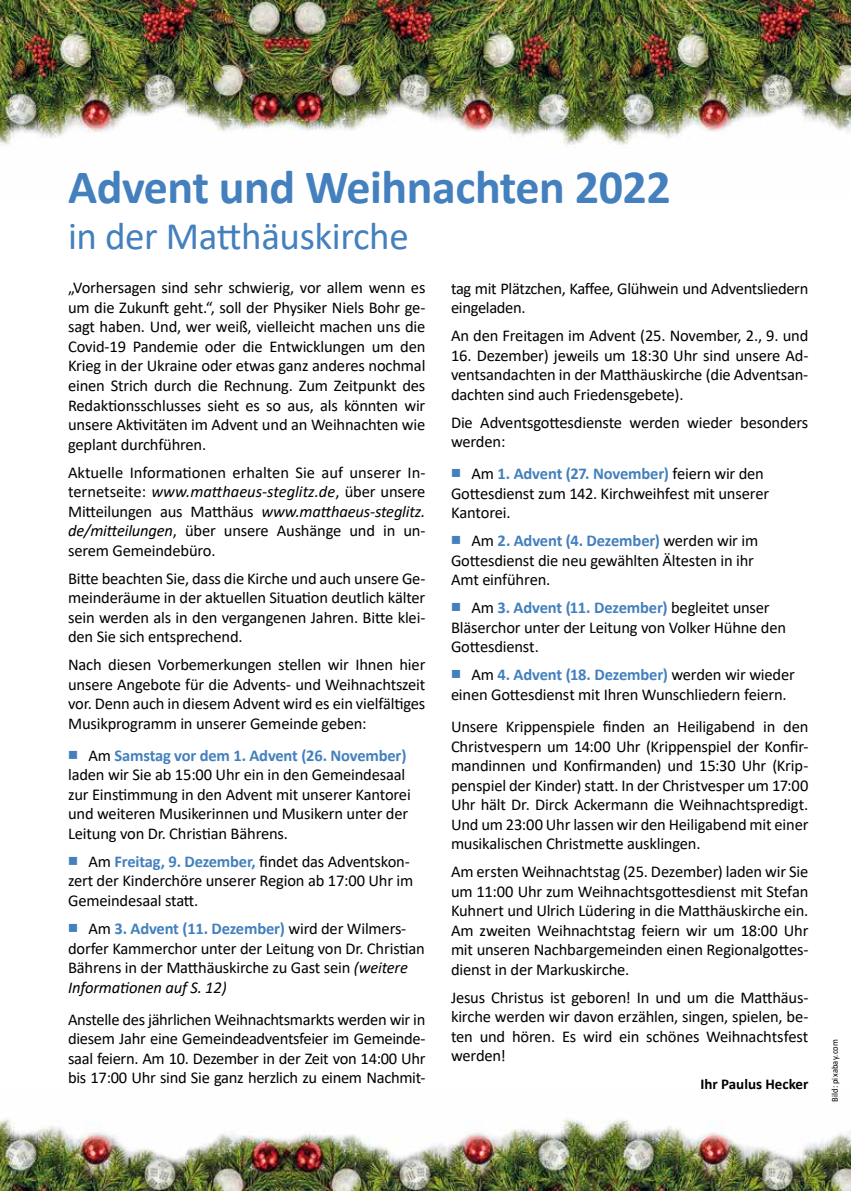
<style>
.page{position:relative;width:851px;height:1191px;background:#fff}
.page>*{position:absolute;margin:0;border:0;box-sizing:border-box;transform-origin:0 0}
.t1{font:700 48px "Calibri";letter-spacing:-.01em;color:#4380bd}
.t2{font:39px "Calibri";letter-spacing:-.01em;color:#4380bd}
.t3{font:16.5px/19.5px "Calibri";letter-spacing:-.01em;color:#000;text-align:justify}
.t4{font:700 15px "Calibri";color:#000}
.t5{font:9px "Calibri";letter-spacing:.02em;color:#000;scale:.95 1}
.s1{font-style:italic}
.s2{font-family:"Noto Sans";color:#4380bd}
.s3{font-weight:700;color:#4380bd}
</style>
<div class="page">
<img style="left:0;top:1119px;width:850px;height:72px">
<img style="left:0;top:0;width:850px;height:148px">
<h1 class="t1" style="left:68px;top:153px;width:604px">Advent und Weihnachten 2022</h1>
<h2 class="t2" style="left:68px;top:209px;width:342px">in der Matthäuskirche</h2>
<p class="t3" style="left:68px;top:278px;width:359px">„Vorhersagen sind sehr schwierig, vor allem wenn es um die Zukunft geht.“, soll der Physiker Niels Bohr ge&shy;sagt haben. Und, wer weiß, vielleicht machen uns die Covid-19 Pandemie oder die Entwicklungen um den Krieg in der Ukraine oder etwas ganz anderes nochmal einen Strich durch die Rechnung. Zum Zeitpunkt des Redaktionsschlusses sieht es so aus, als könnten wir unsere Aktivitäten im Advent und an Weihnachten wie geplant durchführen.</p>
<p class="t3" style="left:68px;top:462px;width:359px">Aktuelle Informationen erhalten Sie auf unserer In&shy;ternetseite: <span class="s1">www.matthaeus-steglitz.de</span>, über unsere Mitteilungen aus Matthäus <span class="s1">www.matthaeus-steglitz. de/mitteilungen</span>, über unsere Aushänge und in un&shy;serem Gemeindebüro.</p>
<p class="t3" style="left:68px;top:568px;width:359px">Bitte beachten Sie, dass die Kirche und auch unsere Ge&shy;meinderäume in der aktuellen Situation deutlich kälter sein werden als in den vergangenen Jahren. Bitte klei&shy;den Sie sich entsprechend.</p>
<p class="t3" style="left:68px;top:654px;width:359px">Nach diesen Vorbemerkungen stellen wir Ihnen hier unsere Angebote für die Advents- und Weihnachtszeit vor. Denn auch in diesem Advent wird es ein vielfältiges Musikprogramm in unserer Gemeinde geben:</p>
<p class="t3" style="left:68px;top:745px;width:344px;text-align:left"><span class="s2">■</span> Am <span class="s3">Samstag vor dem 1. Advent (26. November) </span>laden wir Sie ab 15:00 Uhr ein in den Gemeindesaal zur Einstimmung in den Advent mit unserer Kantorei und weiteren Musikerinnen und Musikern unter der Leitung von Dr. Christian Bährens.</p>
<p class="t3" style="left:68px;top:851px;width:347px;text-align:left"><span class="s2">■</span> Am <span class="s3">Freitag, 9. Dezember,</span> findet das Adventskon&shy;zert der Kinderchöre unserer Region ab 17:00 Uhr im<br>Gemeindesaal statt.</p>
<p class="t3" style="left:68px;top:918px;width:358px;text-align:left"><span class="s2">■</span> Am <span class="s3">3. Advent (11. Dezember)</span> wird der Wilmers&shy;dorfer Kammerchor unter der Leitung von Dr. Christian Bährens in der Matthäuskirche zu Gast sein <span class="s1">(weitere Informationen auf S. 12)</span></p>
<p class="t3" style="left:68px;top:1009px;width:359px">Anstelle des jährlichen Weihnachtsmarkts werden wir in diesem Jahr eine Gemeindeadventsfeier im Gemeinde&shy;saal feiern. Am 10. Dezember in der Zeit von 14:00 Uhr bis 17:00 Uhr sind Sie ganz herzlich zu einem Nachmit-</p>
<p class="t3" style="left:451px;top:278px;width:359px">tag mit Plätzchen, Kaffee, Glühwein und Adventsliedern eingeladen.</p>
<p class="t3" style="left:451px;top:325px;width:359px">An den Freitagen im Advent (25. November, 2., 9. und</p>
<p class="t3" style="left:451px;top:345px;width:359px">16. Dezember) jeweils um 18:30 Uhr sind unsere Ad&shy;ventsandachten in der Matthäuskirche (die Adventsan&shy;dachten sind auch Friedensgebete).</p>
<p class="t3" style="left:451px;top:412px;width:359px">Die Adventsgottesdienste werden wieder besonders werden:</p>
<p class="t3" style="left:451px;top:464px;width:319px;text-align:left"><span class="s2">■</span> Am <span class="s3">1. Advent (27. November)</span> feiern wir den<br>Gottesdienst zum 142. Kirchweihfest mit unserer<br>Kantorei.</p>
<p class="t3" style="left:451px;top:531px;width:308px;text-align:left"><span class="s2">■</span> Am <span class="s3">2. Advent (4. Dezember)</span> werden wir im<br>Gottesdienst die neu gewählten Ältesten in ihr<br>Amt einführen.</p>
<p class="t3" style="left:451px;top:598px;width:336px;text-align:left"><span class="s2">■</span> Am <span class="s3">3. Advent (11. Dezember)</span> begleitet unser<br>Bläserchor unter der Leitung von Volker Hühne den<br>Gottesdienst.</p>
<p class="t3" style="left:451px;top:665px;width:345px"><span class="s2">■</span> Am <span class="s3">4. Advent (18. Dezember)</span> werden wir wieder einen Gottesdienst mit Ihren Wunschliedern feiern.</p>
<p class="t3" style="left:451px;top:716px;width:359px">Unsere Krippenspiele finden an Heiligabend in den Christvespern um 14:00 Uhr (Krippenspiel der Konfir&shy;mandinnen und Konfirmanden) und 15:30 Uhr (Krip&shy;penspiel der Kinder) statt. In der Christvesper um 17:00<br>Uhr hält Dr. Dirck Ackermann die Weihnachtspredigt.<br>Und um 23:00 Uhr lassen wir den Heiligabend mit einer musikalischen Christmette ausklingen.</p>
<p class="t3" style="left:451px;top:861px;width:359px">Am ersten Weihnachtstag (25. Dezember) laden wir Sie um 11:00 Uhr zum Weihnachtsgottesdienst mit Stefan Kuhnert und Ulrich Lüdering in die Matthäuskirche ein.<br>Am zweiten Weihnachtstag feiern wir um 18:00 Uhr mit unseren Nachbargemeinden einen Regionalgottes&shy;dienst in der Markuskirche.</p>
<p class="t3" style="left:451px;top:987px;width:359px">Jesus Christus ist geboren! In und um die Matthäus&shy;kirche werden wir davon erzählen, singen, spielen, be&shy;ten und hören. Es wird ein schönes Weihnachtsfest werden!</p>
<p class="t4" style="left:700px;top:1073px;width:109px">Ihr Paulus Hecker</p>
<p class="t5" style="left:828px;top:1102px;width:68px;rotate:-90deg">Bild: pixabay.com</p>
</div>
